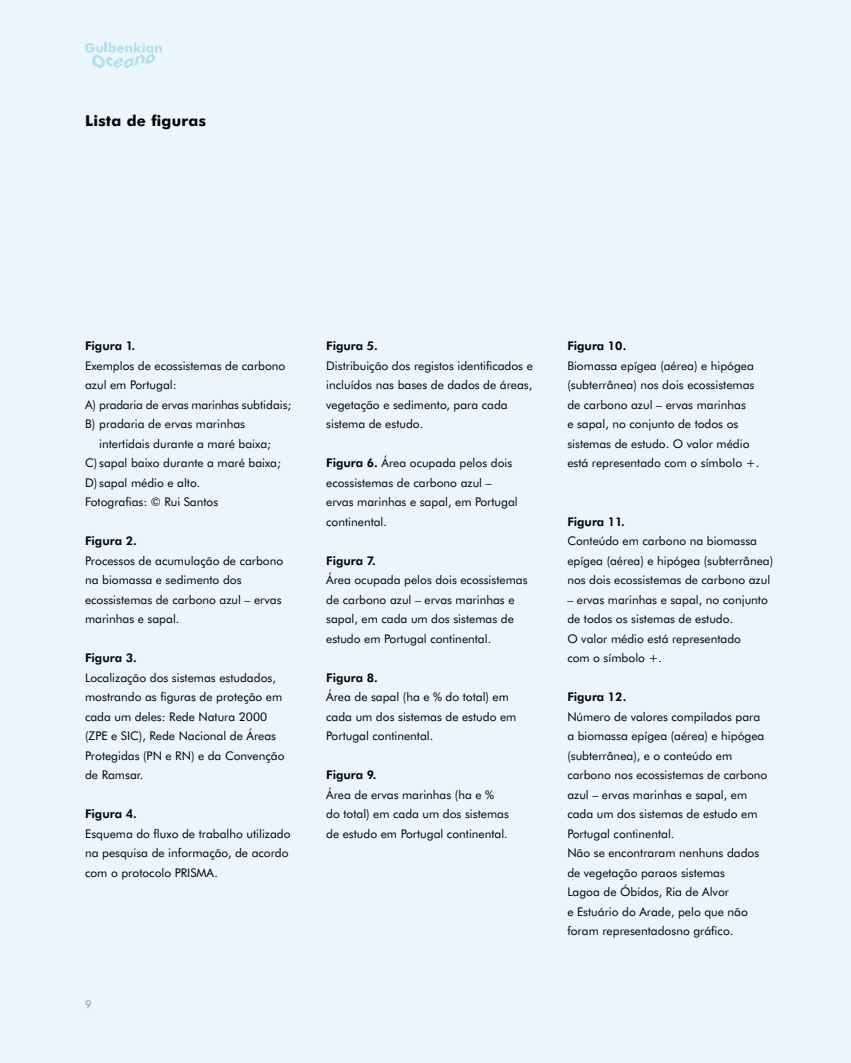
<style>
.page{position:relative;width:851px;height:1063px;background:#fff}
.page>*{position:absolute;margin:0;border:0;box-sizing:border-box;transform-origin:0 0}
.t1{font:800 15px "Futura BT";letter-spacing:.02em;color:#000}
.t2{font:12px/19.5px "Futura BT";color:#000}
.t3{font:700 12px "Futura BT";color:#000}
.t4{font:12px "Futura BT";letter-spacing:-.02em;color:#000}
.t5{font:12px "Tw Cen";color:#9d9d9c}
.s1{font-weight:700}
</style>
<div class="page">
<div style="left:0;top:0;width:850px;height:1063px;background:#eaf6fb"></div>
<svg style="left:85px;top:43px;width:77px;height:25px"></svg>
<p class="t1" style="left:85px;top:111px;width:122px">Lista de figuras</p>
<p class="t3" style="left:85px;top:338px;width:52px">Figura 1.</p>
<p class="t2" style="left:85px;top:355px;width:202px">Exemplos de ecossistemas de carbono</p>
<p class="t2" style="left:85px;top:375px;width:93px">azul em Portugal:</p>
<p class="t4" style="left:85px;top:397px;width:208px">A) pradaria de ervas marinhas subtidais;</p>
<p class="t2" style="left:85px;top:414px;width:161px">B) pradaria de ervas marinhas</p>
<p class="t2" style="left:99px;top:433px;width:174px">intertidais durante a maré baixa;</p>
<p class="t2" style="left:85px;top:453px;width:198px">C) sapal baixo durante a maré baixa;</p>
<p class="t2" style="left:85px;top:472px;width:117px">D) sapal médio e alto.</p>
<p class="t2" style="left:85px;top:492px;width:135px">Fotografias: © Rui Santos</p>
<p class="t3" style="left:85px;top:533px;width:53px">Figura 2.</p>
<p class="t2" style="left:85px;top:550px;width:200px">Processos de acumulação de carbono na biomassa e sedimento dos ecossistemas de carbono azul – ervas marinhas e sapal.</p>
<p class="t3" style="left:85px;top:650px;width:53px">Figura 3.</p>
<p class="t2" style="left:85px;top:667px;width:201px">Localização dos sistemas estudados, mostrando as figuras de proteção em cada um deles: Rede Natura 2000 (ZPE e SIC), Rede Nacional de Áreas<br>Protegidas (PN e RN) e da Convenção de Ramsar.</p>
<p class="t3" style="left:85px;top:806px;width:53px">Figura 4.</p>
<p class="t2" style="left:85px;top:823px;width:207px">Esquema do fluxo de trabalho utilizado na pesquisa de informação, de acordo com o protocolo PRISMA.</p>
<p class="t5" style="left:85px;top:996px;width:8px">9</p>
<p class="t3" style="left:326px;top:338px;width:53px">Figura 5.</p>
<p class="t2" style="left:326px;top:355px;width:208px">Distribuição dos registos identificados e incluídos nas bases de dados de áreas, vegetação e sedimento, para cada sistema de estudo.</p>
<p class="t2" style="left:326px;top:453px;width:193px"><span class="s1">Figura 6.</span> Área ocupada pelos dois ecossistemas de carbono azul – ervas marinhas e sapal, em Portugal continental.</p>
<p class="t3" style="left:326px;top:552px;width:51px">Figura 7.</p>
<p class="t2" style="left:326px;top:570px;width:203px">Área ocupada pelos dois ecossistemas de carbono azul – ervas marinhas e sapal, em cada um dos sistemas de estudo em Portugal continental.</p>
<p class="t3" style="left:326px;top:669px;width:53px">Figura 8.</p>
<p class="t2" style="left:326px;top:687px;width:192px">Área de sapal (ha e % do total) em cada um dos sistemas de estudo em<br>Portugal continental.</p>
<p class="t3" style="left:326px;top:767px;width:52px">Figura 9.</p>
<p class="t2" style="left:326px;top:784px;width:184px">Área de ervas marinhas (ha e % do total) em cada um dos sistemas de estudo em Portugal continental.</p>
<p class="t3" style="left:567px;top:338px;width:61px">Figura 10.</p>
<p class="t2" style="left:567px;top:355px;width:193px">Biomassa epígea (aérea) e hipógea (subterrânea) nos dois ecossistemas de carbono azul – ervas marinhas<br>e sapal, no conjunto de todos os sistemas de estudo. O valor médio está representado com o símbolo +.</p>
<p class="t3" style="left:567px;top:513px;width:59px">Figura 11.</p>
<p class="t2" style="left:567px;top:531px;width:207px">Conteúdo em carbono na biomassa epígea (aérea) e hipógea (subterrânea) nos dois ecossistemas de carbono azul</p>
<p class="t2" style="left:567px;top:589px;width:202px">– ervas marinhas e sapal, no conjunto de todos os sistemas de estudo.<br>O valor médio está representado<br>com o símbolo +.</p>
<p class="t3" style="left:567px;top:689px;width:61px">Figura 12.</p>
<p class="t2" style="left:567px;top:706px;width:201px">Número de valores compilados para a biomassa epígea (aérea) e hipógea (subterrânea), e o conteúdo em carbono nos ecossistemas de carbono azul – ervas marinhas e sapal, em cada um dos sistemas de estudo em<br>Portugal continental.<br>Não se encontraram nenhuns dados de vegetação paraos sistemas<br>Lagoa de Óbidos, Ria de Alvor<br>e Estuário do Arade, pelo que não foram representadosno gráfico.</p>
</div>
